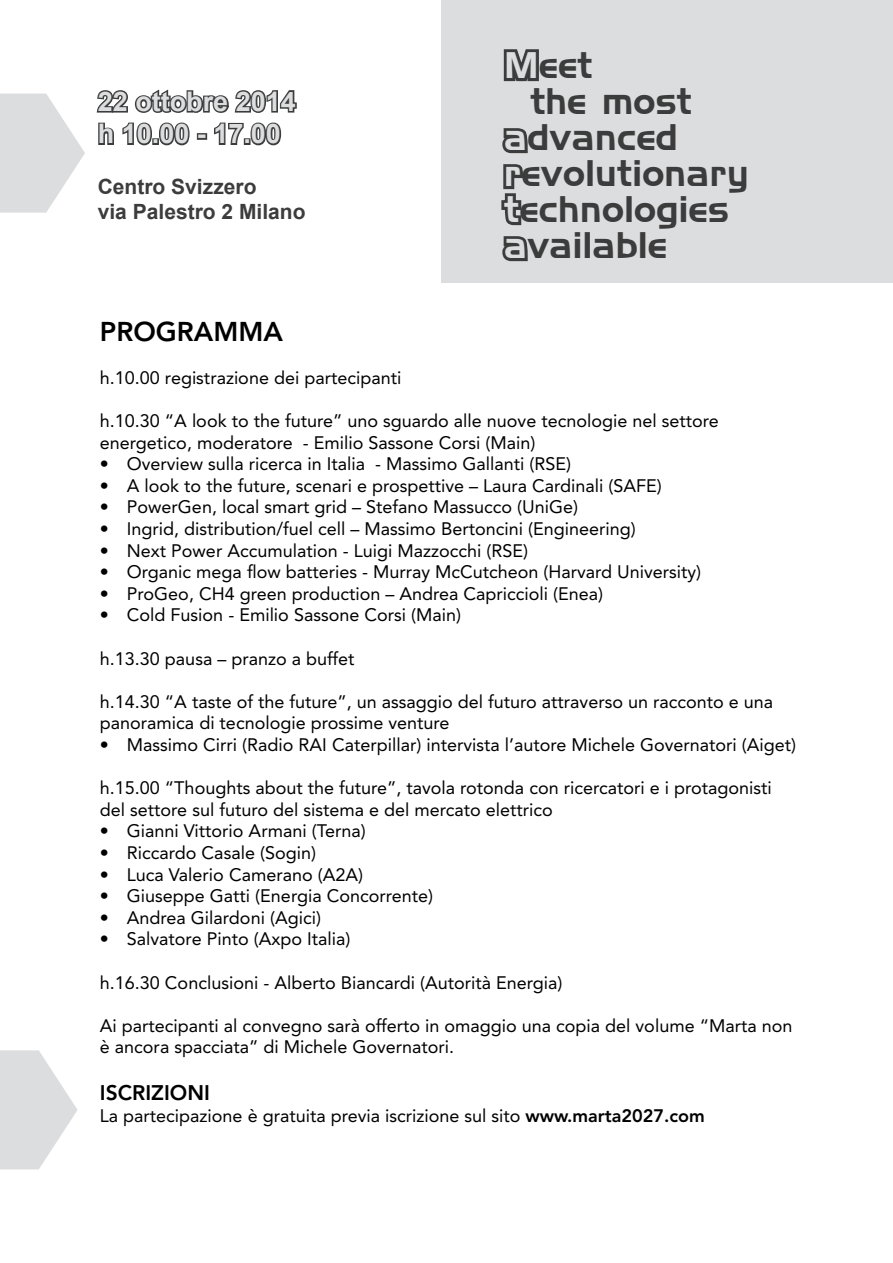
<style>
.page{position:relative;width:893px;height:1263px;background:#fff}
.page>*{position:absolute;margin:0;border:0;box-sizing:border-box;transform-origin:0 0}
.t1{font:36px "Newtown";letter-spacing:.01em;color:#3c3c3c}
.t2{font:700 27px/32.4px "Arial";color:#dcddde}
.t3{font:800 27px "Avenir";color:#000}
.t4{font:700 21px/25.2px "Arial";color:#3c3c3c}
.t5{font:800 21px "Avenir";color:#000}
.t6{font:18px/21.6px "Avenir";color:#000}
.s1{color:#dcddde}
.s2{font-weight:800}
</style>
<div class="page">
<div style="left:442px;top:0;width:451px;height:283px;background:#dcddde"></div>
<svg style="left:503px;top:49px;width:36px;height:33px"></svg>
<svg style="left:501px;top:128px;width:27px;height:134px"></svg>
<svg style="left:96px;top:89px;width:201px;height:24px"></svg>
<svg style="left:98px;top:122px;width:16px;height:23px"></svg>
<svg style="left:122px;top:122px;width:68px;height:24px"></svg>
<div style="left:197px;top:133px;width:10px;height:7px;border:3px solid #3c3c3c"></div>
<svg style="left:214px;top:122px;width:68px;height:24px"></svg>
<svg style="left:0;top:94px;width:85px;height:119px"></svg>
<svg style="left:0;top:1050px;width:78px;height:119px"></svg>
<h2 class="t2" style="left:98px;top:86px;width:200px">22 ottobre 2014 h 10.00 - 17.00</h2>
<p class="t4" style="left:98px;top:175px;width:209px">Centro Svizzero<br>via Palestro 2 Milano</p>
<h1 class="t1" style="left:504px;top:43px;width:90px"><span class="s1">M</span>eet</h1>
<h1 class="t1" style="left:530px;top:79px;width:163px">the most</h1>
<h1 class="t1" style="left:504px;top:115px;width:175px"><span class="s1">a</span>dvanced</h1>
<h1 class="t1" style="left:504px;top:151px;width:246px"><span class="s1">r</span>evolutionary</h1>
<h1 class="t1" style="left:504px;top:187px;width:227px"><span class="s1">t</span>echnologies</h1>
<h1 class="t1" style="left:504px;top:223px;width:164px"><span class="s1">a</span>vailable</h1>
<h2 class="t3" style="left:100px;top:315px;width:185px">PROGRAMMA</h2>
<p class="t6" style="left:100px;top:367px;width:303px">h.10.00 registrazione dei partecipanti</p>
<p class="t6" style="left:100px;top:410px;width:620px">h.10.30 “A look to the future” uno sguardo alle nuove tecnologie nel settore energetico, moderatore - Emilio Sassone Corsi (Main)</p>
<p class="t6" style="left:100px;top:453px;width:473px">• Overview sulla ricerca in Italia - Massimo Gallanti (RSE)</p>
<p class="t6" style="left:100px;top:475px;width:563px">• A look to the future, scenari e prospettive – Laura Cardinali (SAFE)</p>
<p class="t6" style="left:100px;top:496px;width:480px">• PowerGen, local smart grid – Stefano Massucco (UniGe)</p>
<p class="t6" style="left:100px;top:518px;width:537px">• Ingrid, distribution/fuel cell – Massimo Bertoncini (Engineering)</p>
<p class="t6" style="left:100px;top:539px;width:430px">• Next Power Accumulation - Luigi Mazzocchi (RSE)</p>
<p class="t6" style="left:100px;top:561px;width:603px">• Organic mega flow batteries - Murray McCutcheon (Harvard University)</p>
<p class="t6" style="left:100px;top:583px;width:505px">• ProGeo, CH4 green production – Andrea Capriccioli (Enea)</p>
<p class="t6" style="left:100px;top:604px;width:363px">• Cold Fusion - Emilio Sassone Corsi (Main)</p>
<p class="t6" style="left:100px;top:647px;width:256px">h.13.30 pausa – pranzo a buffet</p>
<p class="t6" style="left:100px;top:691px;width:675px">h.14.30 “A taste of the future”, un assaggio del futuro attraverso un racconto e una panoramica di tecnologie prossime venture</p>
<p class="t6" style="left:100px;top:734px;width:698px">• Massimo Cirri (Radio RAI Caterpillar) intervista l’autore Michele Governatori (Aiget)</p>
<p class="t6" style="left:100px;top:777px;width:673px">h.15.00 “Thoughts about the future”, tavola rotonda con ricercatori e i protagonisti del settore sul futuro del sistema e del mercato elettrico</p>
<p class="t6" style="left:100px;top:820px;width:267px">• Gianni Vittorio Armani (Terna)</p>
<p class="t6" style="left:100px;top:842px;width:218px">• Riccardo Casale (Sogin)</p>
<p class="t6" style="left:100px;top:863px;width:265px">• Luca Valerio Camerano (A2A)</p>
<p class="t6" style="left:100px;top:885px;width:335px">• Giuseppe Gatti (Energia Concorrente)</p>
<p class="t6" style="left:100px;top:907px;width:223px">• Andrea Gilardoni (Agici)</p>
<p class="t6" style="left:100px;top:928px;width:252px">• Salvatore Pinto (Axpo Italia)</p>
<p class="t6" style="left:100px;top:971px;width:464px">h.16.30 Conclusioni - Alberto Biancardi (Autorità Energia)</p>
<p class="t6" style="left:100px;top:1015px;width:694px">Ai partecipanti al convegno sarà offerto in omaggio una copia del volume “Marta non è ancora spacciata” di Michele Governatori.</p>
<p class="t5" style="left:100px;top:1080px;width:112px">ISCRIZIONI</p>
<p class="t6" style="left:100px;top:1105px;width:606px">La partecipazione è gratuita previa iscrizione sul sito <span class="s2">www.marta2027.com</span></p>
</div>
